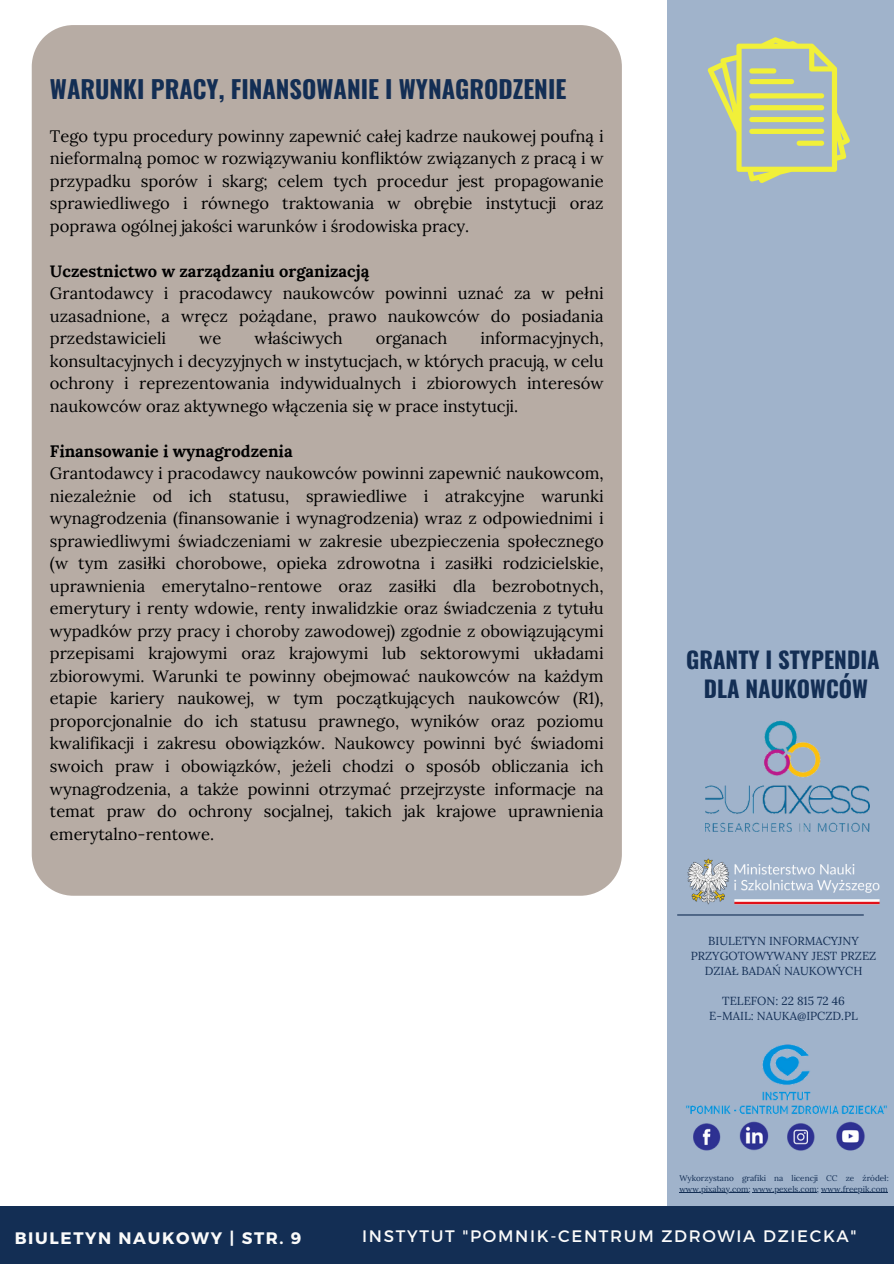
<style>
.page{position:relative;width:894px;height:1264px;background:#fff}
.page>*{position:absolute;margin:0;border:0;box-sizing:border-box;transform-origin:0 0}
.t1{font:700 24.45px "Oswald";color:#132e54}
.t2{font:700 22.65px/28.3px "Oswald";color:#132e54;text-align:center}
.t3{font:16.65px "Montserrat";letter-spacing:.1em;color:#fafafa}
.t4{font:700 16.65px "Montserrat";letter-spacing:.1em;color:#fafafa}
.t5{font:16.5px/22.5px "Lora";color:#000;text-align:justify}
.t6{font:11.7px/14.9px "Lora";color:#132e54;text-align:center}
.t7{font:8.1px "Lora";color:#132e54}
.s1{font-weight:700}
</style>
<div class="page">
<div style="left:667px;top:0;width:226px;height:1214px;background:#a0b3cb"></div>
<div style="left:0;top:1206px;width:893px;height:57px;background:#132e54"></div>
<hr style="left:677px;top:914px;width:186px;height:1px;background:#132e54">
<img style="left:686px;top:1044px;width:201px;height:70px">
<img style="left:693px;top:1123px;width:28px;height:28px">
<img style="left:739px;top:1121px;width:30px;height:30px">
<img style="left:787px;top:1123px;width:28px;height:28px">
<img style="left:836px;top:1121px;width:29px;height:30px">
<img style="left:705px;top:720px;width:164px;height:111px">
<img style="left:687px;top:858px;width:193px;height:47px">
<hr style="left:679px;top:1192px;width:69px;height:1px;background:#132e54">
<hr style="left:752px;top:1192px;width:64px;height:1px;background:#132e54">
<hr style="left:820px;top:1192px;width:67px;height:1px;background:#132e54">
<div style="left:32px;top:25px;width:589px;height:870px;background:#b7aca4"></div>
<svg style="left:707px;top:37px;width:142px;height:146px"></svg>
<h3 class="t1" style="left:50px;top:70px;width:517px">WARUNKI PRACY, FINANSOWANIE I WYNAGRODZENIE</h3>
<h4 class="t5" style="left:50px;top:124px;width:555px">Tego typu procedury powinny zapewnić całej kadrze naukowej poufną i nieformalną pomoc w rozwiązywaniu konfliktów związanych z pracą i w przypadku sporów i skarg; celem tych procedur jest propagowanie sprawiedliwego i równego traktowania w obrębie instytucji oraz poprawa ogólnej jakości warunków i środowiska pracy.</h4>
<h4 class="t5" style="left:50px;top:259px;width:555px;text-align:left"><span class="s1">Uczestnictwo w zarządzaniu organizacją<br></span>Grantodawcy i pracodawcy naukowców powinni uznać za w pełni uzasadnione, a wręcz pożądane, prawo naukowców do posiadania przedstawicieli</h4>
<h4 class="t5" style="left:199px;top:327px;width:24px">we</h4>
<h4 class="t5" style="left:254px;top:327px;width:90px">właściwych</h4>
<h4 class="t5" style="left:376px;top:327px;width:73px">organach</h4>
<h4 class="t5" style="left:50px;top:327px;width:555px;text-indent:430px">informacyjnych, konsultacyjnych i decyzyjnych w instytucjach, w których pracują, w celu ochrony i reprezentowania indywidualnych i zbiorowych interesów naukowców oraz aktywnego włączenia się w prace instytucji.</h4>
<p class="t5" style="left:50px;top:439px;width:555px;text-align:left"><span class="s1">Finansowanie i wynagrodzenia<br></span>Grantodawcy i pracodawcy naukowców powinni zapewnić naukowcom, niezależnie od ich statusu, sprawiedliwe i atrakcyjne warunki wynagrodzenia (finansowanie i wynagrodzenia) wraz z odpowiednimi i sprawiedliwymi świadczeniami w zakresie ubezpieczenia społecznego (w tym zasiłki chorobowe, opieka zdrowotna i zasiłki rodzicielskie, uprawnienia emerytalno-rentowe oraz zasiłki dla bezrobotnych, emerytury i renty wdowie, renty inwalidzkie oraz świadczenia z tytułu wypadków przy pracy i choroby zawodowej) zgodnie z obowiązującymi przepisami krajowymi oraz krajowymi lub sektorowymi układami zbiorowymi. Warunki te powinny obejmować naukowców na każdym etapie kariery naukowej, w tym początkujących naukowców (R1), proporcjonalnie do ich statusu prawnego, wyników oraz poziomu kwalifikacji i zakresu obowiązków. Naukowcy powinni być świadomi swoich praw i obowiązków, jeżeli chodzi o sposób obliczania ich wynagrodzenia, a także powinni otrzymać przejrzyste informacje na temat praw do ochrony socjalnej, takich jak krajowe uprawnienia emerytalno-rentowe.</p>
<p class="t2" style="left:686px;top:645px;width:195px">GRANTY I STYPENDIA<br>DLA NAUKOWCÓW</p>
<p class="t6" style="left:690px;top:933px;width:187px">BIULETYN INFORMACYJNY<br>PRZYGOTOWYWANY JEST PRZEZ<br>DZIAŁ BADAŃ NAUKOWYCH</p>
<p class="t6" style="left:709px;top:992px;width:150px">TELEFON: 22 815 72 46<br>E-MAIL: NAUKA@IPCZD.PL</p>
<p class="t7" style="left:679px;top:1172px;width:211px">Wykorzystano grafiki na licencji CC ze źródeł:</p>
<p class="t7" style="left:679px;top:1183px;width:210px">www.pixabay.com; www.pexels.com; www.freepik.com</p>
<p class="t4" style="left:15px;top:1227px;width:288px">BIULETYN NAUKOWY | STR. 9</p>
<p class="t3" style="left:362px;top:1224px;width:495px">INSTYTUT "POMNIK-CENTRUM ZDROWIA DZIECKA"</p>
</div>
